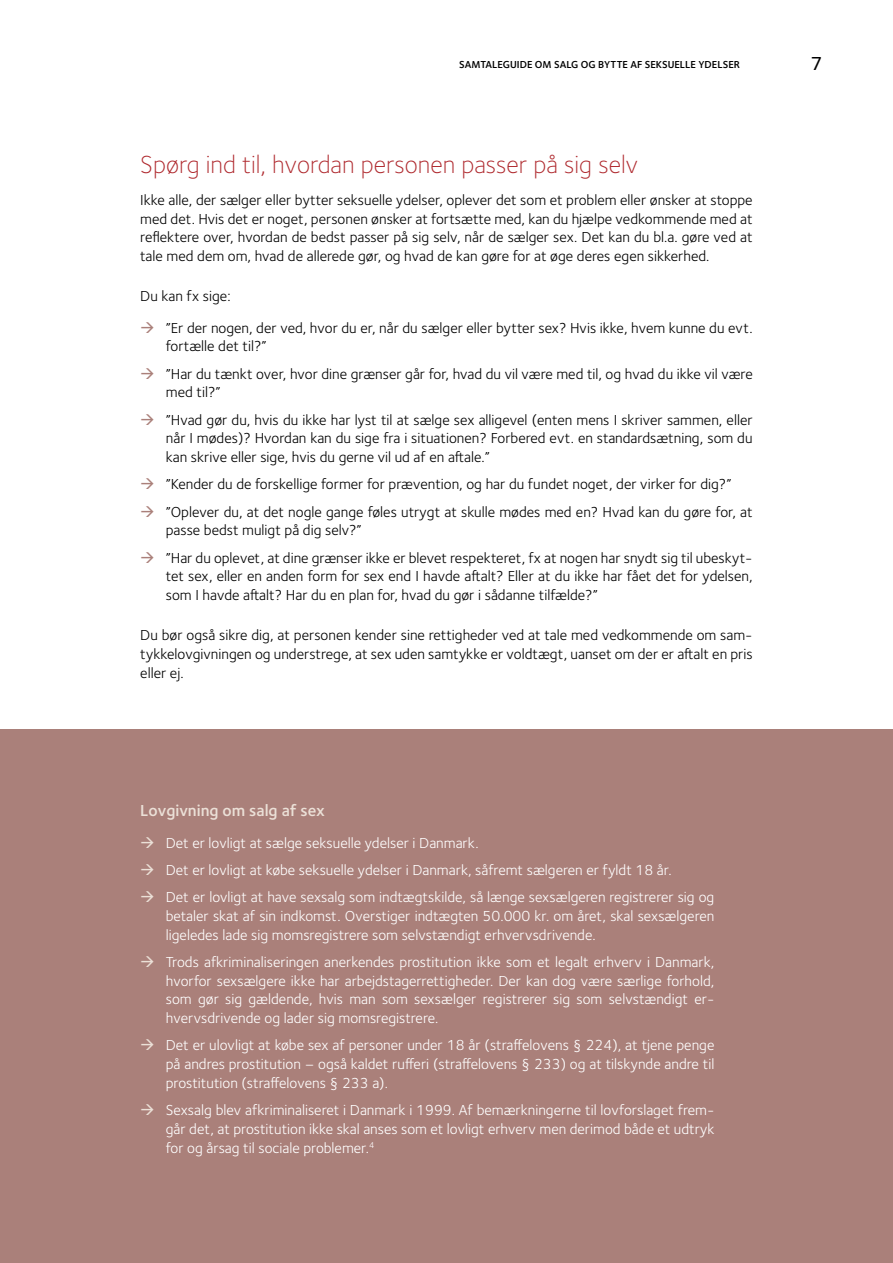
<style>
.page{position:relative;width:893px;height:1263px;background:#fff}
.page>*{position:absolute;margin:0;border:0;box-sizing:border-box;transform-origin:0 0}
.Overskrift_2{font:300 25.5px "Foundry Sterling";color:#af292e}
.t1{font:500 19.5px "Foundry Sterling";color:#000}
.box_overskrift{font:600 16.5px "Foundry Sterling";color:#ebe0d7}
.txt{font:15px/18.8px "Foundry Sterling";color:#000;text-align:justify}
.t2{font:15px/18.8px "Foundry Sterling";color:#fff;text-align:justify}
.t3{font:600 10.5px "Foundry Sterling";color:#000}
</style>
<div class="page">
<div style="left:0;top:729px;width:893px;height:534px;background:#aa807a"></div>
<p class="t3" style="left:459px;top:59px;width:282px">SAMTALEGUIDE OM SALG OG BYTTE AF SEKSUELLE YDELSER</p>
<h2 class="t1" style="left:810px;top:52px;width:13px">7</h2>
<h3 class="Overskrift_2" style="left:140px;top:150px;width:499px">Spørg ind til, hvordan personen passer på sig selv</h3>
<p class="txt" style="left:140px;top:191px;width:614px">Ikke alle, der sælger eller bytter seksuelle ydelser, oplever det som et problem eller ønsker at stoppe med det. Hvis det er noget, personen ønsker at fortsætte med, kan du hjælpe vedkommende med at reflektere over, hvordan de bedst passer på sig selv, når de sælger sex. Det kan du bl.a. gøre ved at tale med dem om, hvad de allerede gør, og hvad de kan gøre for at øge deres egen sikkerhed.</p>
<p class="txt" style="left:140px;top:287px;width:92px">Du kan fx sige:</p>
<p class="txt" style="left:166px;top:318px;width:588px">”Er der nogen, der ved, hvor du er, når du sælger eller bytter sex? Hvis ikke, hvem kunne du evt. fortælle det til?”</p>
<p class="txt" style="left:166px;top:364px;width:588px">”Har du tænkt over, hvor dine grænser går for, hvad du vil være med til, og hvad du ikke vil være med til?”</p>
<p class="txt" style="left:166px;top:410px;width:588px">”Hvad gør du, hvis du ikke har lyst til at sælge sex alligevel (enten mens I skriver sammen, eller når I mødes)? Hvordan kan du sige fra i situationen? Forbered evt. en standardsætning, som du kan skrive eller sige, hvis du gerne vil ud af en aftale.”</p>
<p class="txt" style="left:166px;top:475px;width:567px">”Kender du de forskellige former for prævention, og har du fundet noget, der virker for dig?”</p>
<p class="txt" style="left:166px;top:502px;width:588px">”Oplever du, at det nogle gange føles utrygt at skulle mødes med en? Hvad kan du gøre for, at passe bedst muligt på dig selv?”</p>
<p class="txt" style="left:166px;top:548px;width:588px">”Har du oplevet, at dine grænser ikke er blevet respekteret, fx at nogen har snydt sig til ubeskyt&shy;tet sex, eller en anden form for sex end I havde aftalt? Eller at du ikke har fået det for ydelsen, som I havde aftalt? Har du en plan for, hvad du gør i sådanne tilfælde?”</p>
<p class="txt" style="left:140px;top:626px;width:614px">Du bør også sikre dig, at personen kender sine rettigheder ved at tale med vedkommende om sam&shy;tykkelovgivningen og understrege, at sex uden samtykke er voldtægt, uanset om der er aftalt en pris eller ej.</p>
<p class="box_overskrift" style="left:140px;top:801px;width:186px">Lovgivning om salg af sex</p>
<p class="t2" style="left:166px;top:833px;width:314px">Det er lovligt at sælge seksuelle ydelser i Danmark.</p>
<p class="t2" style="left:166px;top:860px;width:507px">Det er lovligt at købe seksuelle ydelser i Danmark, såfremt sælgeren er fyldt 18 år.</p>
<p class="t2" style="left:166px;top:888px;width:550px">Det er lovligt at have sexsalg som indtægtskilde, så længe sexsælgeren registrerer sig og betaler skat af sin indkomst. Overstiger indtægten 50.000 kr. om året, skal sexsælgeren ligeledes lade sig momsregistrere som selvstændigt erhvervsdrivende.</p>
<p class="t2" style="left:166px;top:953px;width:550px">Trods afkriminaliseringen anerkendes prostitution ikke som et legalt erhverv i Danmark, hvorfor sexsælgere ikke har arbejdstagerrettigheder. Der kan dog være særlige forhold, som gør sig gældende, hvis man som sexsælger registrerer sig som selvstændigt er&shy;hvervsdrivende og lader sig momsregistrere.</p>
<p class="t2" style="left:166px;top:1036px;width:550px">Det er ulovligt at købe sex af personer under 18 år (straffelovens § 224), at tjene penge på andres prostitution – også kaldet rufferi (straffelovens § 233) og at tilskynde andre til prostitution (straffelovens § 233 a).</p>
<p class="t2" style="left:166px;top:1101px;width:550px">Sexsalg blev afkriminaliseret i Danmark i 1999. Af bemærkningerne til lovforslaget frem&shy;går det, at prostitution ikke skal anses som et lovligt erhverv men derimod både et udtryk for og årsag til sociale problemer.<sup>4</sup></p>
</div>
